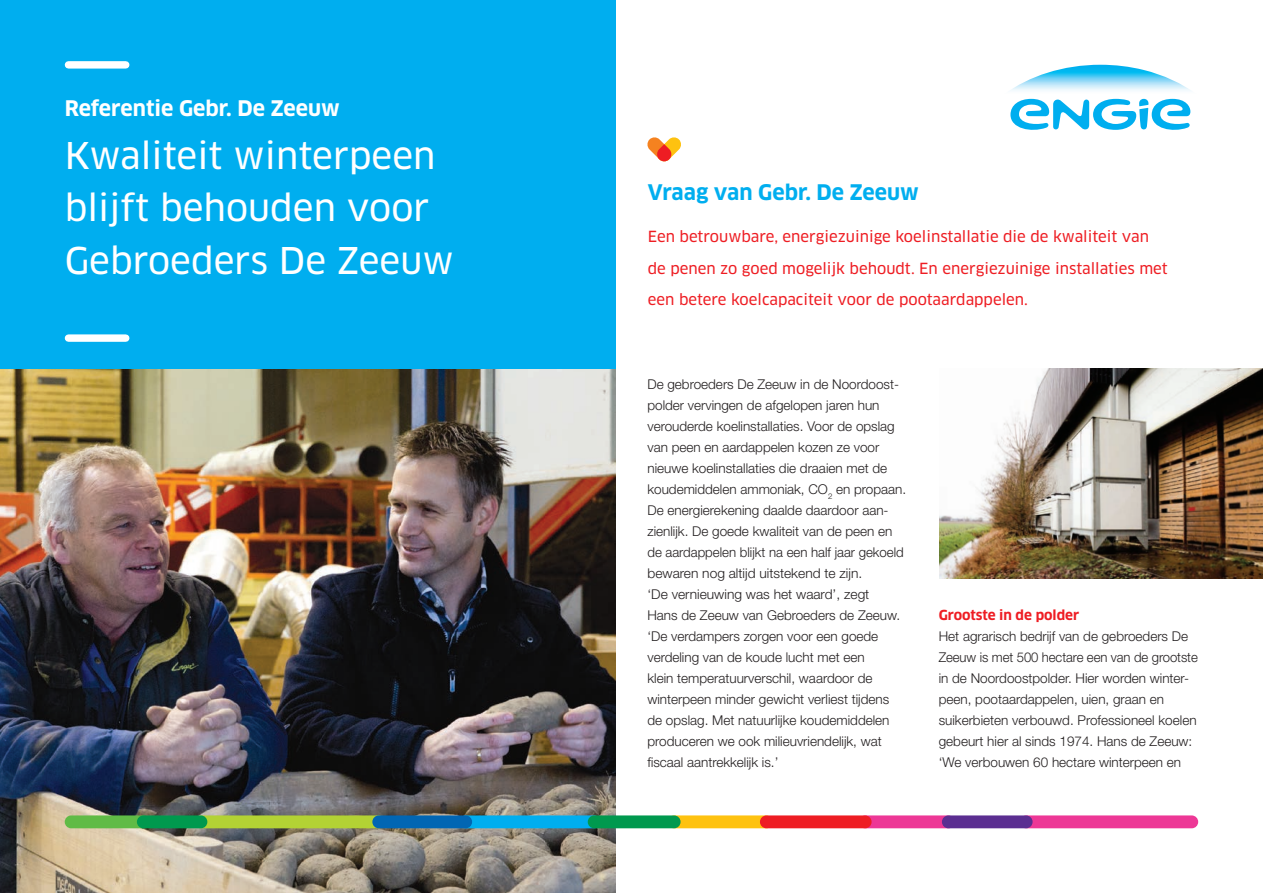
<style>
.page{position:relative;width:1263px;height:893px;background:#fff}
.page>*{position:absolute;margin:0;border:0;box-sizing:border-box;transform-origin:0 0}
.t1{font:36px/52.5px "Clan OT News";color:#fff}
.t2{font:700 21px "Clan OT";color:#fff}
.t3{font:700 21px "Clan OT";color:#00aeef}
.t4{font:15px/31.5px "Clan OT News";color:#ee1d23}
.t5{font:300 13.5px/21px "Helvetica Neue";color:#231f20}
.t6{font:700 13.5px "Clan OT";color:#ee1d23}
</style>
<div class="page">
<img style="left:0;top:368px;width:615px;height:525px">
<img style="left:939px;top:368px;width:324px;height:210px">
<div style="left:0;top:0;width:615px;height:368px;background:#00aeef"></div>
<svg style="left:647px;top:137px;width:34px;height:25px"></svg>
<img style="left:1010px;top:65px;width:181px;height:26px">
<svg style="left:1010px;top:99px;width:180px;height:31px"></svg>
<div style="left:1020px;top:815px;width:178px;height:13px;background:#ed3896;border-radius:6px"></div>
<div style="left:859px;top:815px;width:96px;height:13px;background:#ed3896;border-radius:6px"></div>
<div style="left:668px;top:815px;width:105px;height:13px;background:#fec210;border-radius:6px"></div>
<div style="left:760px;top:815px;width:111px;height:13px;background:#ee1d23;border-radius:6px"></div>
<div style="left:459px;top:815px;width:142px;height:13px;background:#00aeef;border-radius:6px"></div>
<div style="left:194px;top:815px;width:191px;height:13px;background:#b3d234;border-radius:6px"></div>
<div style="left:65px;top:815px;width:85px;height:13px;background:#60bb46;border-radius:6px"></div>
<div style="left:588px;top:815px;width:92px;height:13px;background:#00994e;border-radius:6px"></div>
<div style="left:372px;top:815px;width:100px;height:13px;background:#0166b3;border-radius:6px"></div>
<div style="left:137px;top:815px;width:70px;height:13px;background:#00994e;border-radius:6px"></div>
<div style="left:942px;top:815px;width:90px;height:13px;background:#5b2e91;border-radius:6px"></div>
<div style="left:68px;top:334px;width:58px;height:8px;background:#fff"></div>
<div style="left:68px;top:61px;width:58px;height:8px;background:#fff"></div>
<h2 class="t2" style="left:65px;top:96px;width:277px">Referentie Gebr. De Zeeuw</h2>
<h1 class="t1" style="left:65px;top:130px;width:391px">Kwaliteit winterpeen blijft behouden voor<br>Gebroeders De Zeeuw</h1>
<h2 class="t3" style="left:648px;top:180px;width:272px">Vraag van Gebr. De Zeeuw</h2>
<p class="t4" style="left:648px;top:221px;width:521px">Een betrouwbare, energiezuinige koelinstallatie die de kwaliteit van de penen zo goed mogelijk behoudt. En energiezuinige installaties met een betere koelcapaciteit voor de pootaardappelen.</p>
<p class="t5" style="left:647px;top:374px;width:260px">De gebroeders De Zeeuw in de Noordoost&shy;polder vervingen de afgelopen jaren hun verouderde koelinstallaties. Voor de opslag van peen en aardappelen kozen ze voor nieuwe koelinstallaties die draaien met de koudemiddelen ammoniak, CO<sub>2</sub> en propaan.<br>De energierekening daalde daardoor aan&shy;zienlijk. De goede kwaliteit van de peen en de aardappelen blijkt na een half jaar gekoeld bewaren nog altijd uitstekend te zijn.<br>‘De vernieuwing was het waard’, zegt<br>Hans de Zeeuw van Gebroeders de Zeeuw. ‘De verdampers zorgen voor een goede verdeling van de koude lucht met een<br>klein temperatuurverschil, waardoor de winterpeen minder gewicht verliest tijdens de opslag. Met natuurlijke koudemiddelen produceren we ook milieuvriendelijk, wat fiscaal aantrekkelijk is.’</p>
<p class="t6" style="left:939px;top:608px;width:142px">Grootste in de polder</p>
<p class="t5" style="left:939px;top:626px;width:261px">Het agrarisch bedrijf van de gebroeders De Zeeuw is met 500 hectare een van de grootste in de Noordoostpolder. Hier worden winter&shy;peen, pootaardappelen, uien, graan en suikerbieten verbouwd. Professioneel koelen gebeurt hier al sinds 1974. Hans de Zeeuw: ‘We verbouwen 60 hectare winterpeen en</p>
</div>
